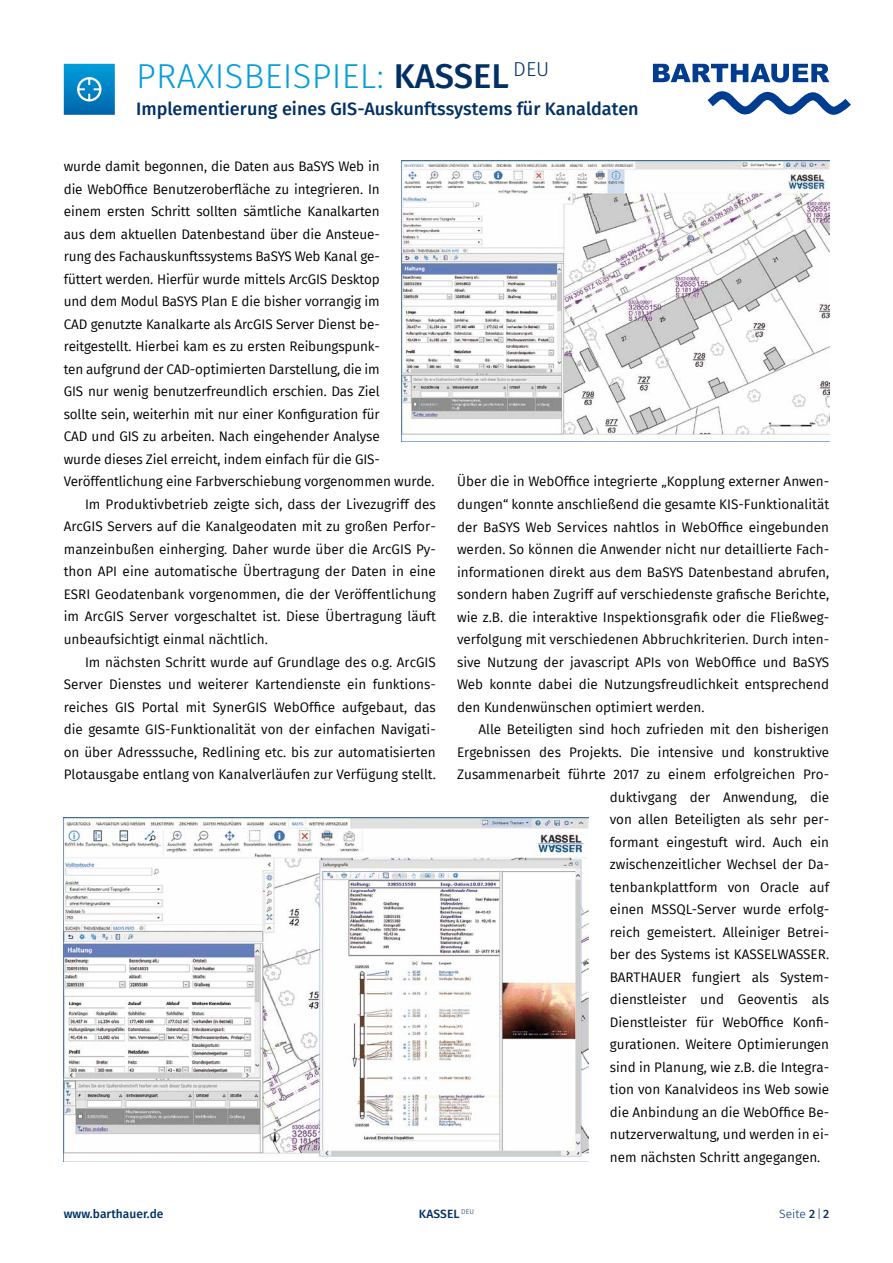
<style>
.page{position:relative;width:893px;height:1263px;background:#fff}
.page>*{position:absolute;margin:0;border:0;box-sizing:border-box;transform-origin:0 0}
.t1{font:300 34.5px "Fira Sans";letter-spacing:.01em;color:#009ddb}
.t2{font:500 18px "Fira Sans";color:#003064}
.t3{font:13.5px/22.5px "Fira Sans";color:#000;text-align:justify}
.t4{font:500 12px "Fira Sans";color:#003064}
.t5{font:300 12px "Fira Sans";color:#003064}
.s1{font-weight:500;color:#003064}
.s2{font-weight:300}
.s3{font-weight:500}
</style>
<div class="page">
<svg style="left:653px;top:64px;width:198px;height:51px"></svg>
<svg style="left:64px;top:64px;width:51px;height:51px;background:#158bc8"></svg>
<img style="left:401px;top:160px;width:428px;height:281px">
<img style="left:64px;top:817px;width:525px;height:345px">
<h1 class="t1" style="left:136px;top:51px;width:415px">PRAXISBEISPIEL: <span class="s1">KASSEL</span> <sup>DEU</sup></h1>
<h2 class="t2" style="left:136px;top:94px;width:504px">Implementierung eines GIS-Auskunftssystems für Kanaldaten</h2>
<p class="t3" style="left:64px;top:155px;width:317px">wurde damit begonnen, die Daten aus BaSYS Web in</p>
<p class="t3" style="left:64px;top:178px;width:317px">die WebOffice Benutzeroberfläche zu integrieren. In</p>
<p class="t3" style="left:64px;top:200px;width:317px">einem ersten Schritt sollten sämtliche Kanalkarten</p>
<p class="t3" style="left:64px;top:223px;width:317px">aus dem aktuellen Datenbestand über die Ansteue-</p>
<p class="t3" style="left:64px;top:245px;width:317px">rung des Fachauskunftssystems BaSYS Web Kanal ge-</p>
<p class="t3" style="left:64px;top:268px;width:317px">füttert werden. Hierfür wurde mittels ArcGIS Desktop</p>
<p class="t3" style="left:64px;top:290px;width:317px">und dem Modul BaSYS Plan E die bisher vorrangig im</p>
<p class="t3" style="left:64px;top:313px;width:317px">CAD genutzte Kanalkarte als ArcGIS Server Dienst be-</p>
<p class="t3" style="left:64px;top:335px;width:317px">reitgestellt. Hierbei kam es zu ersten Reibungspunk-</p>
<p class="t3" style="left:64px;top:358px;width:317px">ten aufgrund der CAD-optimierten Darstellung, die im</p>
<p class="t3" style="left:64px;top:380px;width:317px">GIS nur wenig benutzerfreundlich erschien. Das Ziel</p>
<p class="t3" style="left:64px;top:403px;width:317px">sollte sein, weiterhin mit nur einer Konfiguration für</p>
<p class="t3" style="left:64px;top:425px;width:317px">CAD und GIS zu arbeiten. Nach eingehender Analyse</p>
<p class="t3" style="left:64px;top:448px;width:317px">wurde dieses Ziel erreicht, indem einfach für die GIS-</p>
<p class="t3" style="left:64px;top:470px;width:372px">Veröffentlichung eine Farbverschiebung vorgenommen wurde.</p>
<p class="t3" style="left:85px;top:493px;width:352px">I m Produktivbetrieb zeigte sich, dass der Livezugriff des</p>
<p class="t3" style="left:64px;top:515px;width:374px">ArcGIS Servers auf die Kanalgeodaten mit zu großen Perfor-</p>
<p class="t3" style="left:64px;top:538px;width:374px">manzeinbußen einherging. Daher wurde über die ArcGIS Py-</p>
<p class="t3" style="left:64px;top:560px;width:374px">thon API eine automatische Übertragung der Daten in eine</p>
<p class="t3" style="left:64px;top:583px;width:374px">ESRI Geodatenbank vorgenommen, die der Veröffentlichung</p>
<p class="t3" style="left:64px;top:605px;width:374px">im ArcGI S Server vorgeschaltet ist. D iese Übertragung läuft</p>
<p class="t3" style="left:64px;top:628px;width:206px">unbeaufsichtigt einmal nächtlich.</p>
<p class="t3" style="left:85px;top:650px;width:352px">I m nächsten Schritt wurde auf Grundlage des o.g. ArcGIS</p>
<p class="t3" style="left:64px;top:673px;width:374px">Server Dienstes und weiterer Kartendienste ein funktions-</p>
<p class="t3" style="left:64px;top:695px;width:374px">reiches GIS Portal mit SynerGIS WebOffice aufgebaut, das</p>
<p class="t3" style="left:64px;top:718px;width:374px">die gesamte GIS-Funktionalität von der einfachen N avigati-</p>
<p class="t3" style="left:64px;top:740px;width:374px">on über Adresssuche, Redlining etc. bis zur automatisierten</p>
<p class="t3" style="left:64px;top:763px;width:374px">Plotausgabe entlang von Kanalverläufen zur Verfügung stellt.</p>
<p class="t3" style="left:457px;top:470px;width:374px">Über die in WebOffice integrierte „Kopplung externer Anwen&shy;dungen“ konnte anschließend die gesamte KIS-Funktionalität der BaSYS Web Services nahtlos in WebOffice eingebunden werden. So können die Anwender nicht nur detaillierte Fach&shy;informationen direkt aus dem BaSYS Datenbestand abrufen, sondern haben Zugriff auf verschiedenste grafische Berichte, wie z.B. die interaktive Inspektionsgrafik oder die Fließweg&shy;verfolgung mit verschiedenen Abbruchkriterien. Durch inten&shy;sive Nutzung der javascript APIs von WebOffice und BaSYS Web konnte dabei die N utzungsfreudlichkeit entsprechend den Kundenwünschen optimiert werden.</p>
<p class="t3" style="left:478px;top:718px;width:352px">Alle Beteiligten sind hoch zufrieden mit den bisherigen</p>
<p class="t3" style="left:457px;top:740px;width:374px">E rgebnissen des Projekts. D ie intensive und konstruktive</p>
<p class="t3" style="left:457px;top:763px;width:374px">Zusammenarbeit führte 2017 zu einem erfolgreichen Pro-</p>
<p class="t3" style="left:610px;top:785px;width:221px">duktivgang der Anwendung, die</p>
<p class="t3" style="left:610px;top:808px;width:221px">von allen Beteiligten als sehr per-</p>
<p class="t3" style="left:610px;top:830px;width:221px">formant eingestuft wird. Auch ein</p>
<p class="t3" style="left:610px;top:853px;width:221px">zwischenzeitlicher Wechsel der Da-</p>
<p class="t3" style="left:610px;top:875px;width:222px">tenbankplattform von Oracle auf</p>
<p class="t3" style="left:610px;top:898px;width:221px">einen MSSQL-Server wurde erfolg-</p>
<p class="t3" style="left:610px;top:920px;width:221px">reich gemeistert. Alleiniger Betrei-</p>
<p class="t3" style="left:610px;top:943px;width:221px">ber des Systems ist KASSE LWASSER.</p>
<p class="t3" style="left:610px;top:965px;width:56px">-BARTHAUER</p>
<p class="t3" style="left:610px;top:965px;width:221px;text-indent:82px">fungiert als System&shy;dienstleister und Geoventis als Dienstleister für WebOffice Konfi&shy;gurationen. Weitere Optimierungen sind in Planung, wie z.B. die I ntegra&shy;tion von Kanalvideos ins Web sowie die Anbindung an die WebOffice Be&shy;nutzerverwaltung, und werden in ei&shy;nem nächsten Schritt angegangen.</p>
<p class="t4" style="left:64px;top:1204px;width:101px">www.barthauer.de</p>
<p class="t4" style="left:419px;top:1204px;width:212px">KASSEL <sup>DEU</sup> <span class="s2">S</span></p>
<p class="t5" style="left:786px;top:1205px;width:45px">EITE <span class="s3">2</span>|<span class="s3">2</span></p>
</div>
